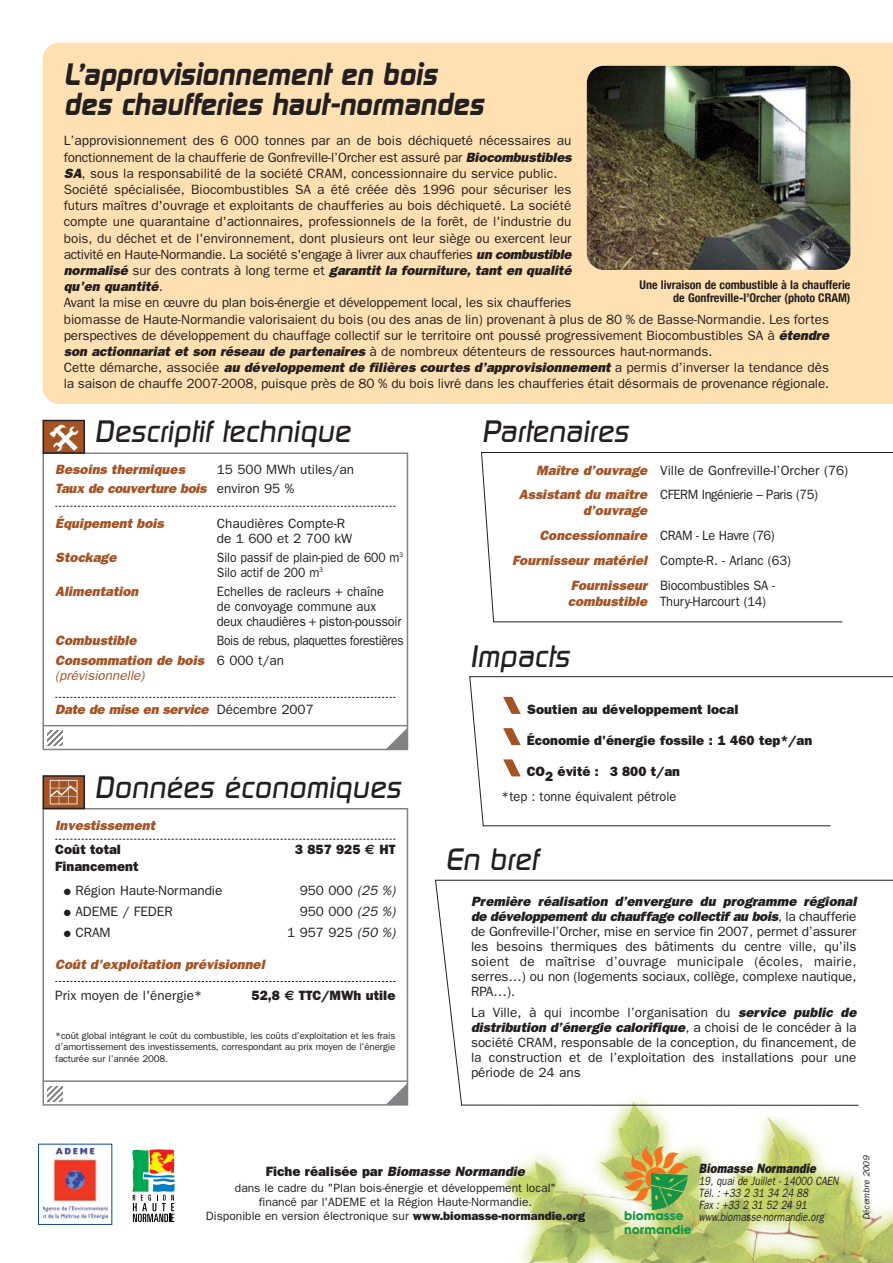
<style>
.page{position:relative;width:893px;height:1263px;background:#fff}
.page>*{position:absolute;margin:0;border:0;box-sizing:border-box;transform-origin:0 0}
.t1{font:500 30px "Digital";color:#231f20}
.t2{font:700 30px/30px "Idigital";color:#231f20}
.t3{font:13.5px/16.2px "Franklin Gothic";color:#231f20}
.t4{font:13.5px/15px "Franklin Gothic";color:#231f20;scale:.95 1}
.t5{font:800 13.5px "Franklin Gothic";color:#231f20}
.t6{font:italic 800 13.5px "Franklin Gothic";color:#a35425}
.t7{font:13.5px/19.2px "Franklin Gothic";letter-spacing:-.03em;color:#231f20;scale:.9 1}
.t8{font:13.5px "Franklin Gothic";letter-spacing:-.02em;color:#231f20;scale:.95 1}
.t9{font:13.5px/15px "Franklin Gothic";color:#231f20;scale:.9 1}
.t10{font:italic 800 13.5px "Franklin Gothic";color:#231f20}
.t11{font:italic 800 13.5px "Franklin Gothic";letter-spacing:-.02em;color:#a35425}
.t12{font:13.5px "Franklin Gothic";letter-spacing:-.03em;color:#231f20;scale:.95 1}
.t13{font:italic 800 13.5px "Franklin Gothic";color:#231f20;scale:.85 1}
.t14{font:italic 13.5px "Franklin Gothic";color:#a35425}
.t15{font:12px/14.4px "Franklin Gothic";color:#231f20;text-align:center}
.t16{font:italic 12px/11.7px "Franklin Gothic";color:#231f20;scale:.8 1}
.t17{font:700 condensed 12px/13.5px "Helvetica Neue";color:#231f20;text-align:right}
.t18{font:700 12px "Avant Garde";color:#169546}
.t19{font:9.75px/11.7px "Franklin Gothic";letter-spacing:-.01em;color:#231f20;text-align:justify}
.t20{font:italic 9px "Franklin Gothic";color:#231f20}
.s1{font-weight:800;font-style:italic}
.s2{font-weight:800;font-style:italic;color:#a35425}
.s3{font-weight:400;font-style:normal;color:#231f20}
.s4{font-family:"Euro Sans";font-weight:700}
.s5{font-style:italic}
.s6{font-style:normal}
.s7{font-weight:800}
</style>
<div class="page">
<img style="left:502px;top:1106px;width:391px;height:157px">
<div style="left:43px;top:43px;width:850px;height:361px;background:#ffe0b3"></div>
<img style="left:43px;top:1149px;width:64px;height:70px">
<div style="left:38px;top:1144px;width:74px;height:81px;border:1px solid #0c499c"></div>
<svg style="left:132px;top:1149px;width:43px;height:73px"></svg>
<img style="left:587px;top:66px;width:263px;height:204px;border-radius:17px">
<svg style="left:385px;top:726px;width:20px;height:21px"></svg>
<svg style="left:47px;top:731px;width:15px;height:15px"></svg>
<div style="left:43px;top:452px;width:365px;height:298px;border:2px solid #808285"></div>
<div style="left:43px;top:420px;width:41px;height:33px;background:#a35425"></div>
<div style="left:43px;top:420px;width:42px;height:34px;border:2px solid #231f20"></div>
<svg style="left:55px;top:506px;width:340px;height:1px"></svg>
<svg style="left:55px;top:697px;width:340px;height:1px"></svg>
<hr style="left:43px;top:725px;width:365px;height:1px;background:#808285">
<svg style="left:387px;top:1086px;width:18px;height:17px"></svg>
<svg style="left:47px;top:1086px;width:15px;height:15px"></svg>
<div style="left:43px;top:808px;width:365px;height:298px;border:2px solid #808285"></div>
<svg style="left:46px;top:778px;width:36px;height:28px"></svg>
<svg style="left:50px;top:780px;width:28px;height:24px"></svg>
<div style="left:43px;top:775px;width:42px;height:34px;border:2px solid #231f20"></div>
<svg style="left:55px;top:839px;width:340px;height:1px"></svg>
<svg style="left:55px;top:981px;width:340px;height:1px"></svg>
<hr style="left:43px;top:1080px;width:365px;height:2px;background:#808285">
<svg style="left:481px;top:452px;width:412px;height:171px"></svg>
<svg style="left:469px;top:676px;width:424px;height:150px"></svg>
<svg style="left:624px;top:1147px;width:64px;height:63px"></svg>
<svg style="left:435px;top:879px;width:458px;height:227px"></svg>
<h1 class="t2" style="left:64px;top:62px;width:421px">L’approvisionnement en bois des chaufferies haut-normandes</h1>
<p class="t3" style="left:64px;top:134px;width:767px">L’approvisionnement des 6 000 tonnes par an de bois déchiqueté nécessaires au<br>fonctionnement de la chaufferie de Gonfreville-l’Orcher est assuré par <span class="s1">Biocombustibles<br>SA</span>, sous la responsabilité de la société CRAM, concessionnaire du service public.<br>Société spécialisée, Biocombustibles SA a été créée dès 1996 pour sécuriser les<br>futurs maîtres d'ouvrage et exploitants de chaufferies au bois déchiqueté. La société<br>compte une quarantaine d'actionnaires, professionnels de la forêt, de l'industrie du<br>bois, du déchet et de l'environnement, dont plusieurs ont leur siège ou exercent leur<br>activité en Haute-Normandie. La société s'engage à livrer aux chaufferies <span class="s1">un combustible<br>normalisé</span> sur des contrats à long terme et <span class="s1">garantit la fourniture, tant en qualité<br>qu'en quantité</span>.<br>Avant la mise en œuvre du plan bois-énergie et développement local, les six chaufferies<br>biomasse de Haute-Normandie valorisaient du bois (ou des anas de lin) provenant à plus de 80 % de Basse-Normandie. Les fortes perspectives de développement du chauffage collectif sur le territoire ont poussé progressivement Biocombustibles SA à <span class="s1">étendre son actionnariat et son réseau de partenaires</span> à de nombreux détenteurs de ressources haut-normands.<br>Cette démarche, associée <span class="s1">au développement de filières courtes d’approvisionnement</span> a permis d’inverser la tendance dès la saison de chauffe 2007-2008, puisque près de 80 % du bois livré dans les chaufferies était désormais de provenance régionale.</p>
<h1 class="t1" style="left:95px;top:415px;width:262px">Descriptif technique</h1>
<h1 class="t1" style="left:482px;top:415px;width:152px">Partenaires</h1>
<p class="t6" style="left:55px;top:465px;width:131px">Besoins thermiques</p>
<p class="t17" style="left:640px;top:277px;width:212px">Une livraison de combustible à la chaufferie de Gonfreville-l’Orcher (photo CRAM)</p>
<p class="t3" style="left:519px;top:459px;width:331px;line-height:24.8px;text-indent:17px"><span class="s2">Maître d’ouvrage</span> Ville de Gonfreville-l’Orcher (76)<br><span class="s2">Assistant du maître</span> CFERM Ingénierie – Paris (75)</p>
<p class="t6" style="left:583px;top:506px;width:66px">d’ouvrage</p>
<p class="t12" style="left:539px;top:531px;width:249px"><span class="s2">Concessionnaire</span> CRAM - Le Havre (76)</p>
<p class="t4" style="left:512px;top:554px;width:295px"><span class="s2">Fournisseur matériel</span> Compte-R. - Arlanc (63)</p>
<p class="t8" style="left:571px;top:580px;width:217px"><span class="s2">Fournisseur</span> Biocombustibles SA -</p>
<p class="t8" style="left:568px;top:596px;width:210px"><span class="s2">combustible</span> Thury-Harcourt (14)</p>
<h1 class="t1" style="left:470px;top:639px;width:105px">Impacts</h1>
<p class="t5" style="left:527px;top:705px;width:213px">Soutien au développement local</p>
<p class="t5" style="left:527px;top:736px;width:287px">Économie d'énergie fossile : 1 460 tep*/an</p>
<p class="t5" style="left:527px;top:767px;width:155px">CO2 évité : 3 800 t/an</p>
<p class="t4" style="left:502px;top:790px;width:186px">*tep : tonne équivalent pétrole</p>
<p class="t3" style="left:55px;top:461px;width:300px;line-height:19.2px;text-indent:162px">15 500 MWh utiles/an<br><span class="s2">Taux de couverture bois</span> environ 95 %</p>
<p class="t6" style="left:55px;top:518px;width:110px">Équipement bois</p>
<p class="t3" style="left:217px;top:517px;width:137px;line-height:15px">Chaudières Compte-R de 1 600 et 2 700 kW</p>
<p class="t6" style="left:55px;top:553px;width:63px">Stockage</p>
<p class="t9" style="left:217px;top:551px;width:208px">Silo passif de plain-pied de 600 m<sup>3<br></sup>Silo actif de 200 m<sup>3</sup></p>
<p class="t6" style="left:55px;top:587px;width:85px">Alimentation</p>
<p class="t4" style="left:217px;top:585px;width:196px">Echelles de racleurs + chaîne<br>de convoyage commune aux deux chaudières + piston-poussoir</p>
<p class="t6" style="left:55px;top:636px;width:83px">Combustible</p>
<p class="t7" style="left:55px;top:632px;width:389px;text-indent:162px">Bois de rebus, plaquettes forestières<br><span class="s2">Consommation de bois</span> 6 000 t/an</p>
<p class="t14" style="left:55px;top:670px;width:91px">(prévisionnelle)</p>
<p class="t11" style="left:55px;top:705px;width:260px">Date de mise en service <span class="s3">Décembre 2007</span></p>
<h1 class="t1" style="left:95px;top:770px;width:312px">Données économiques</h1>
<p class="t6" style="left:55px;top:820px;width:101px">Investissement</p>
<p class="t5" style="left:55px;top:845px;width:67px">Coût total</p>
<p class="t5" style="left:295px;top:845px;width:102px">3 857 925 <span class="s4">€</span> HT</p>
<p class="t5" style="left:55px;top:861px;width:85px">Financement</p>
<p class="t3" style="left:64px;top:884px;width:160px">● Région Haute-Normandie</p>
<p class="t3" style="left:300px;top:884px;width:97px">950 000 <span class="s5">(25 %)</span></p>
<p class="t3" style="left:64px;top:904px;width:111px">● ADEME / FEDER</p>
<p class="t3" style="left:300px;top:904px;width:97px">950 000 <span class="s5">(25 %)</span></p>
<p class="t3" style="left:64px;top:925px;width:48px">● CRAM</p>
<p class="t3" style="left:287px;top:925px;width:110px">1 957 925 <span class="s5">(50 %)</span></p>
<p class="t6" style="left:55px;top:960px;width:211px">Coût d'exploitation prévisionnel</p>
<p class="t3" style="left:55px;top:989px;width:148px">Prix moyen de l'énergie*</p>
<p class="t5" style="left:252px;top:991px;width:145px">52,8 <span class="s4">€</span> TTC/MWh utile</p>
<p class="t19" style="left:55px;top:1030px;width:342px">*coût global intégrant le coût du combustible, les coûts d’exploitation et les frais d’amortissement des investissements, correspondant au prix moyen de l’énergie facturée sur l’année 2008.</p>
<h1 class="t1" style="left:445px;top:842px;width:100px">En bref</h1>
<p class="t3" style="left:471px;top:895px;width:387px;line-height:15px;text-align:justify"><span class="s1">Première réalisation d’envergure du programme régional de développement du chauffage collectif au bois</span>, la chaufferie de Gonfreville-l’Orcher, mise en service fin 2007, permet d’assurer les besoins thermiques des bâtiments du centre ville, qu’ils soient de maîtrise d’ouvrage municipale (écoles, mairie, serres…) ou non (logements sociaux, collège, complexe nautique, RPA…).</p>
<p class="t3" style="left:471px;top:1006px;width:387px;line-height:15px;text-align:justify">La Ville, à qui incombe l’organisation du <span class="s1">service public de distribution d’énergie calorifique</span>, a choisi de le concéder à la société CRAM, responsable de la conception, du financement, de la construction et de l’exploitation des installations pour une période de 24 ans</p>
<p class="t10" style="left:266px;top:1167px;width:261px"><span class="s6">Fiche réalisée par</span> Biomasse Normandie</p>
<p class="t15" style="left:206px;top:1181px;width:381px">dans le cadre du "Plan bois-énergie et développement local"<br>financé par l'ADEME et la Région Haute-Normandie.<br>Disponible en version électronique sur <span class="s7">www.biomasse-normandie.org</span></p>
<p class="t13" style="left:699px;top:1164px;width:139px">Biomasse Normandie</p>
<p class="t16" style="left:699px;top:1176px;width:176px">19, quai de Juillet - 14000 CAEN<br>Tél. : +33 2 31 34 24 88<br>Fax : +33 2 31 52 24 91</p>
<p class="t18" style="left:624px;top:1211px;width:61px">biomasse</p>
<p class="t16" style="left:699px;top:1211px;width:158px">www.biomasse-normandie.org</p>
<p class="t18" style="left:624px;top:1225px;width:69px">normandie</p>
<p class="t20" style="left:863px;top:1220px;width:66px;rotate:-90deg">Décembre 2009</p>
</div>
